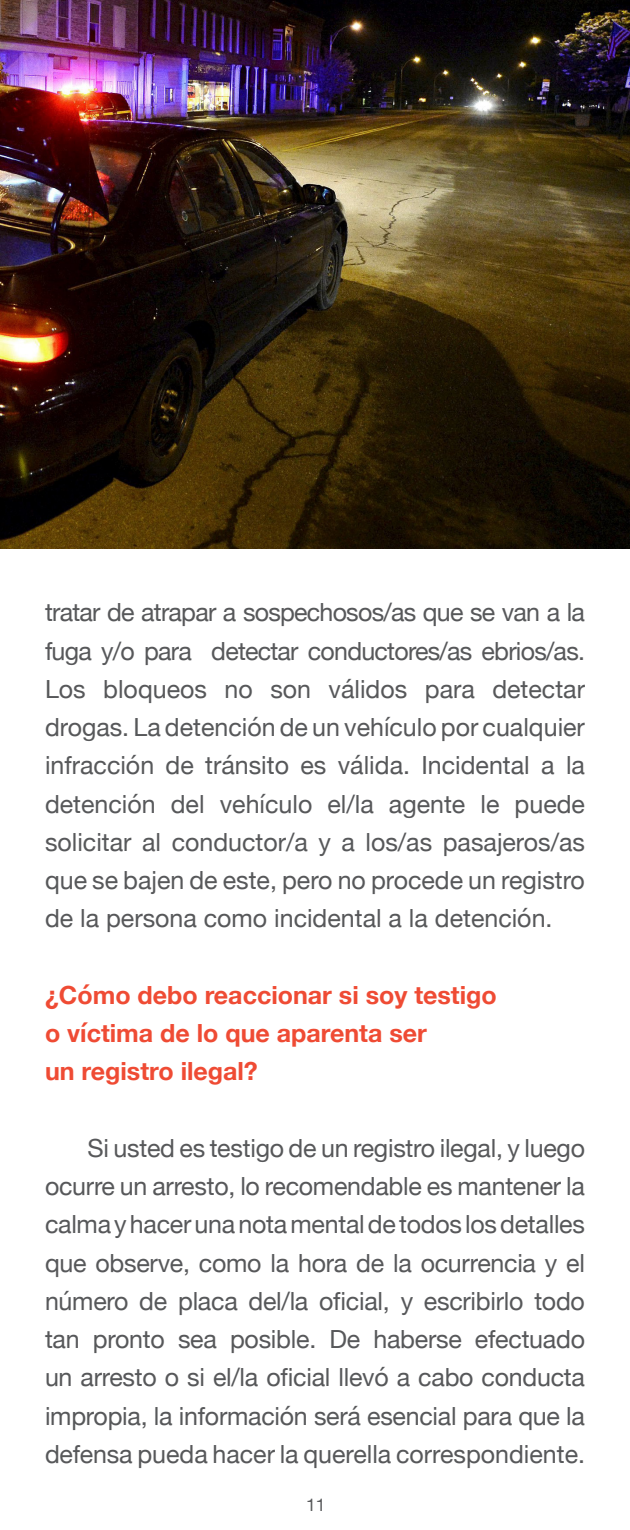
<style>
.page{position:relative;width:630px;height:1530px;background:#fff}
.page>*{position:absolute;margin:0;border:0;box-sizing:border-box;transform-origin:0 0}
.t1{font:25px/38.2px "Helvetica Neue";letter-spacing:-.01em;color:#57585a;text-align:justify}
.t2{font:25px/38.2px "Helvetica Neue";letter-spacing:-.03em;color:#57585a}
.t3{font:700 25px "Helvetica Neue";color:#ef4b34}
.t4{font:17.5px "Helvetica Neue";color:#57585a}
</style>
<div class="page">
<img style="left:0;top:0;width:630px;height:549px">
<p class="t2" style="left:45px;top:595px;width:542px">tratar de atrapar a sospechosos/as que se van a la fuga y/o para detectar conductores/as ebrios/as.</p>
<p class="t1" style="left:45px;top:671px;width:542px">Los bloqueos no son válidos para detectar drogas. La detención de un vehículo por cualquier infracción de tránsito es válida. Incidental a la detención del vehículo el/la agente le puede solicitar al conductor/a y a los/as pasajeros/as que se bajen de este, pero no procede un registro de la persona como incidental a la detención.</p>
<p class="t3" style="left:45px;top:975px;width:453px">¿Cómo debo reaccionar si soy testigo</p>
<p class="t3" style="left:45px;top:1014px;width:383px">o víctima de lo que aparenta ser</p>
<p class="t3" style="left:45px;top:1052px;width:214px">un registro ilegal?</p>
<p class="t1" style="left:45px;top:1130px;width:542px;text-indent:42px">Si usted es testigo de un registro ilegal, y luego ocurre un arresto, lo recomendable es mantener la calma y hacer una nota mental de todos los detalles que observe, como la hora de la ocurrencia y el número de placa del/la oficial, y escribirlo todo tan pronto sea posible. De haberse efectuado un arresto o si el/la oficial llevó a cabo conducta impropia, la información será esencial para que la defensa pueda hacer la querella correspondiente.</p>
<p class="t4" style="left:306px;top:1492px;width:21px">11</p>
</div>
